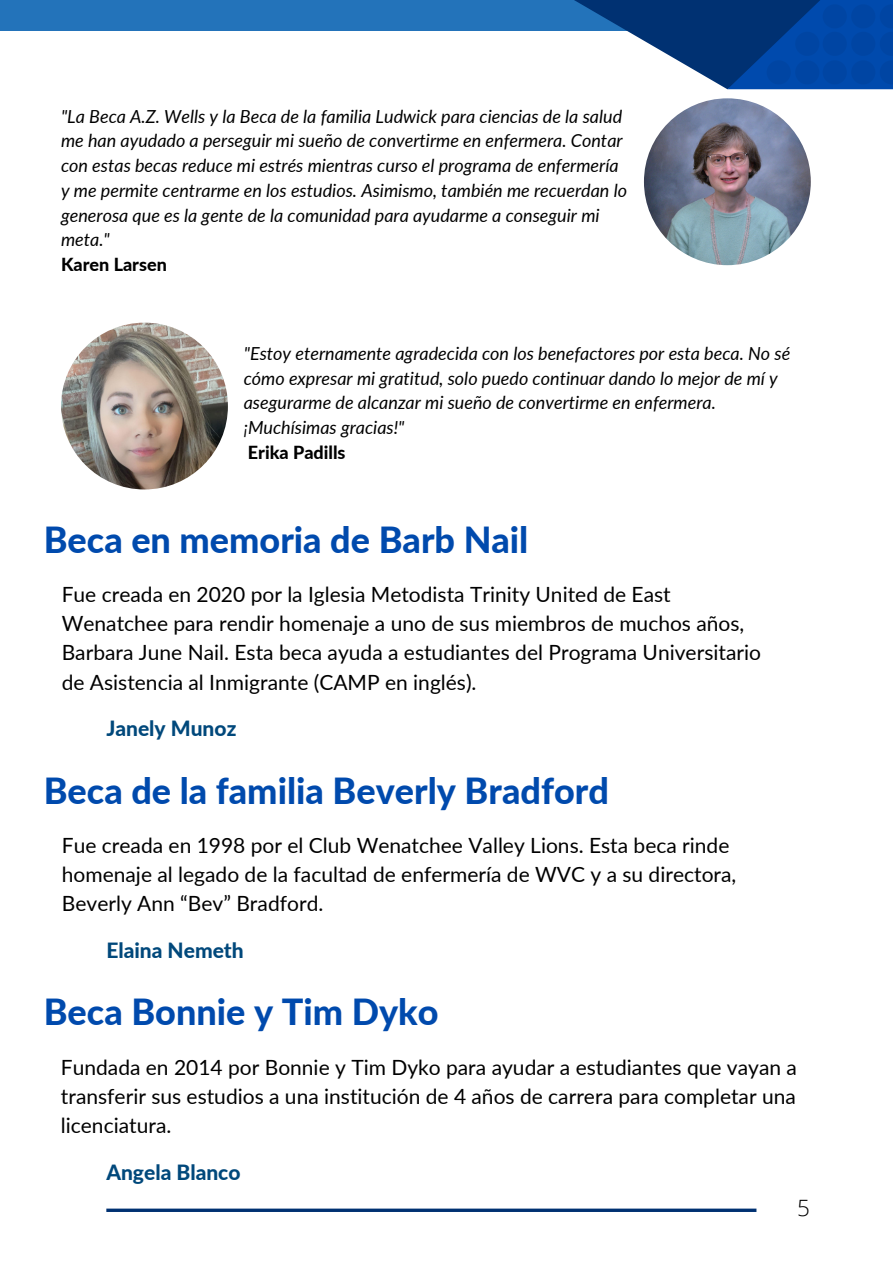
<style>
.page{position:relative;width:893px;height:1264px;background:#fff}
.page>*{position:absolute;margin:0;border:0;box-sizing:border-box;transform-origin:0 0}
.t1{font:800 36px "Lato";color:#004aad}
.t2{font:300 22.5px "Open Sans";color:#000}
.t3{font:21px/29.2px "Lato";color:#000}
.t4{font:800 21px "Lato";color:#00487b}
.t5{font:italic 18px/24.8px "Lato";color:#000}
.t6{font:800 18px "Lato";color:#000}
</style>
<div class="page">
<hr style="left:106px;top:1208px;width:650px;height:3px;background:#003172">
<div style="left:0;top:0;width:699px;height:31px;background:#2373ba"></div>
<svg style="left:574px;top:0;width:153px;height:89px"></svg>
<svg style="left:727px;top:0;width:165px;height:89px;background:#003986"></svg>
<svg style="left:766px;top:4px;width:126px;height:80px;background:#0044a0"></svg>
<img style="left:644px;top:98px;width:166px;height:167px;border-radius:50%">
<img style="left:61px;top:322px;width:167px;height:167px;border-radius:50%">
<p class="t5" style="left:61px;top:103px;width:567px">"La Beca A.Z. Wells y la Beca de la familia Ludwick para ciencias de la salud me han ayudado a perseguir mi sueño de convertirme en enfermera. Contar con estas becas reduce mi estrés mientras curso el programa de enfermería y me permite centrarme en los estudios. Asimismo, también me recuerdan lo generosa que es la gente de la comunidad para ayudarme a conseguir mi meta."</p>
<p class="t6" style="left:61px;top:253px;width:107px">Karen Larsen</p>
<p class="t5" style="left:244px;top:340px;width:548px">"Estoy eternamente agradecida con los benefactores por esta beca. No sé cómo expresar mi gratitud, solo puedo continuar dando lo mejor de mí y asegurarme de alcanzar mi sueño de convertirme en enfermera. ¡Muchísimas gracias!"</p>
<p class="t6" style="left:248px;top:441px;width:99px">Erika Padills</p>
<p class="t1" style="left:44px;top:517px;width:486px">Beca en memoria de Barb Nail</p>
<p class="t3" style="left:62px;top:579px;width:700px">Fue creada en 2020 por la Iglesia Metodista Trinity United de East Wenatchee para rendir homenaje a uno de sus miembros de muchos años, Barbara June Nail. Esta beca ayuda a estudiantes del Programa Universitario de Asistencia al Inmigrante (CAMP en inglés).</p>
<p class="t4" style="left:106px;top:715px;width:131px">Janely Munoz</p>
<p class="t1" style="left:44px;top:768px;width:566px">Beca de la familia Beverly Bradford</p>
<p class="t3" style="left:62px;top:830px;width:676px">Fue creada en 1998 por el Club Wenatchee Valley Lions. Esta beca rinde homenaje al legado de la facultad de enfermería de WVC y a su directora,<br>Beverly Ann “Bev” Bradford.</p>
<p class="t4" style="left:106px;top:937px;width:139px">Elaina Nemeth</p>
<p class="t1" style="left:44px;top:989px;width:396px">Beca Bonnie y Tim Dyko</p>
<p class="t3" style="left:61px;top:1051px;width:737px;text-align:justify">Fundada en 2014 por Bonnie y Tim Dyko para ayudar a estudiantes que vayan a transferir sus estudios a una institución de 4 años de carrera para completar una licenciatura.</p>
<p class="t4" style="left:106px;top:1158px;width:136px">Angela Blanco</p>
<p class="t2" style="left:797px;top:1192px;width:14px">5</p>
</div>
